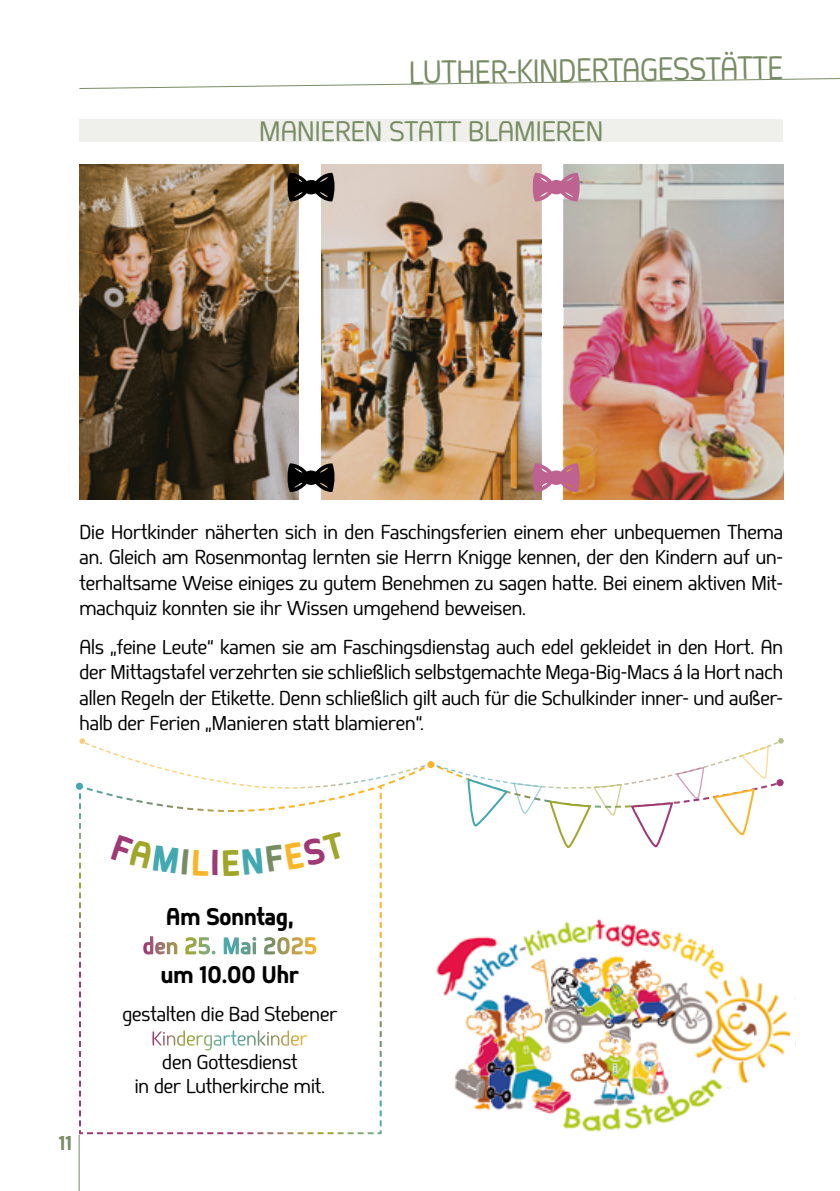
<style>
.page{position:relative;width:840px;height:1191px;background:#fff}
.page>*{position:absolute;margin:0;border:0;box-sizing:border-box;transform-origin:0 0}
.t1{font:800 36px "Springsteel";color:#9f3875}
.t2{font:32px "Springsteel";color:#788c64;scale:.95 1}
.Text_10_pt{font:28px "Springsteel";color:#788c64}
.t3{font:800 24px "Springsteel";color:#000}
.t4{font:20px/25.6px "Springsteel";color:#000;text-align:justify}
.t5{font:800 20px "Springsteel";color:#788c64}
</style>
<div class="page">
<img style="left:563px;top:164px;width:219px;height:336px">
<hr style="left:79px;top:1135px;width:1px;height:56px;background:#788c64">
<svg style="left:79px;top:78px;width:760px;height:11px"></svg>
<div style="left:79px;top:119px;width:703px;height:23px;background:#eff0eb"></div>
<img style="left:79px;top:164px;width:220px;height:336px">
<img style="left:321px;top:164px;width:219px;height:336px">
<svg style="left:286px;top:173px;width:49px;height:29px"></svg>
<svg style="left:286px;top:463px;width:49px;height:29px"></svg>
<svg style="left:531px;top:173px;width:49px;height:29px"></svg>
<svg style="left:531px;top:463px;width:49px;height:29px"></svg>
<svg style="left:78px;top:738px;width:706px;height:396px"></svg>
<p class="t2" style="left:408px;top:54px;width:395px;rotate:-1deg">LUTHER-KINDERTAGESSTÄTTE</p>
<p class="Text_10_pt" style="left:259px;top:115px;width:345px">MANIEREN STATT BLAMIEREN</p>
<p class="t4" style="left:79px;top:519px;width:704px">Die Hortkinder näherten sich in den Faschingsferien einem eher unbequemen Thema an. Gleich am Rosenmontag lernten sie Herrn Knigge kennen, der den Kindern auf un&shy;terhaltsame Weise einiges zu gutem Benehmen zu sagen hatte. Bei einem aktiven Mit&shy;machquiz konnten sie ihr Wissen umgehend beweisen.</p>
<p class="t4" style="left:79px;top:634px;width:704px">Als „feine Leute“ kamen sie am Faschingsdienstag auch edel gekleidet in den Hort. An der Mittagstafel verzehrten sie schließlich selbstgemachte Mega-Big-Macs á la Hort nach allen Regeln der Etikette. Denn schließlich gilt auch für die Schulkinder inner- und außer&shy;halb der Ferien „Manieren statt blamieren“.</p>
<p class="t5" style="left:59px;top:1130px;width:15px">11</p>
<h1 class="t1" style="left:210px;top:840px;width:11px">I</h1>
<p class="t3" style="left:166px;top:902px;width:129px">Am Sonntag,</p>
<p class="t3" style="left:161px;top:959px;width:139px">um 10.00 Uhr</p>
<p class="t4" style="left:122px;top:1001px;width:216px">gestalten die Bad Stebener</p>
<p class="t4" style="left:162px;top:1049px;width:137px">den Gottesdienst</p>
<p class="t4" style="left:135px;top:1073px;width:192px">in der Lutherkirche mit.</p>
</div>
